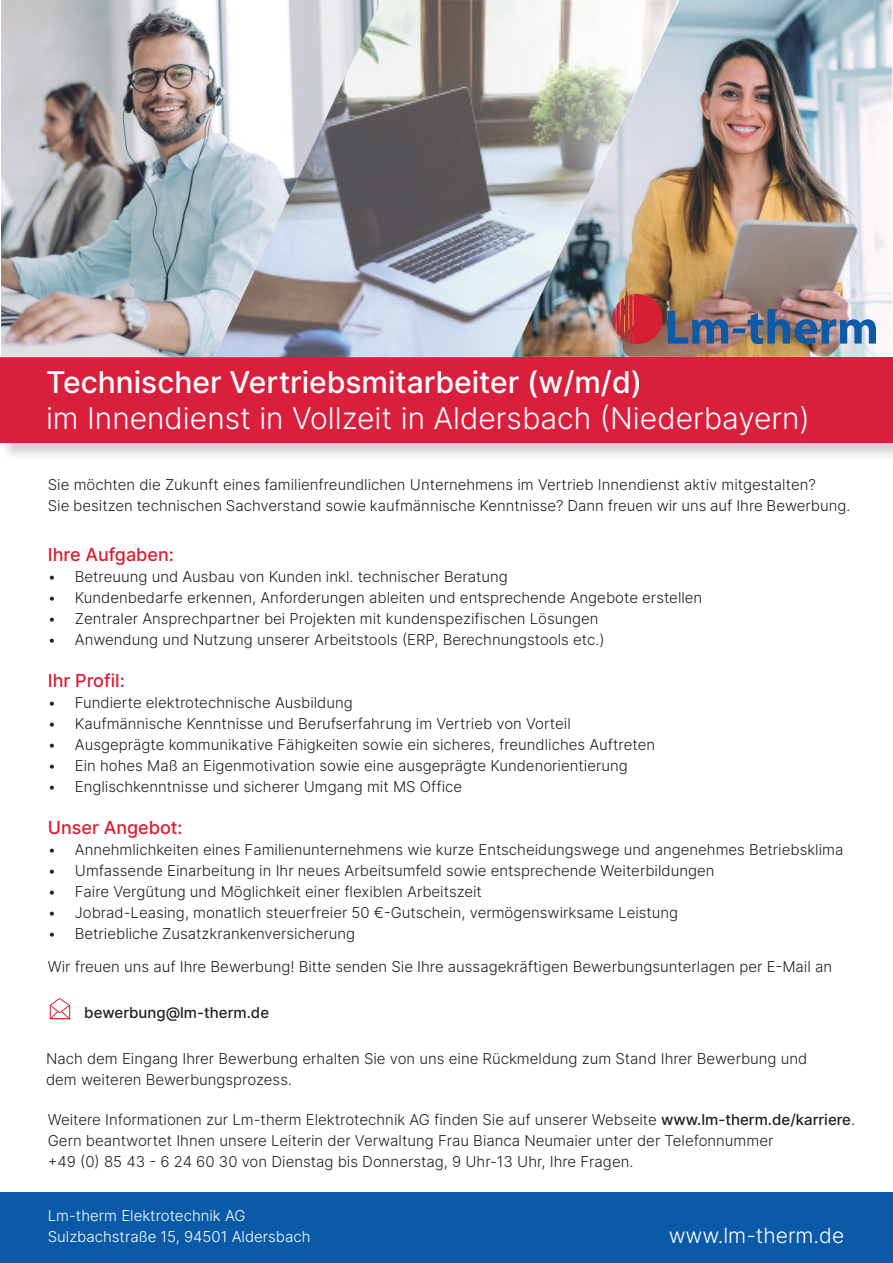
<style>
.page{position:relative;width:893px;height:1263px;background:#fff}
.page>*{position:absolute;margin:0;border:0;box-sizing:border-box;transform-origin:0 0}
.t1{font:300 30px "Inter";color:#fff}
.t2{font:500 30px "Inter";color:#fff}
.t3{font:300 21px "Inter";color:#fff}
.t4{font:500 18px "Inter";color:#db1d31}
.t5{font:300 15px/21px "Inter";color:#231f20}
.t6{font:300 15px/21px "Inter";color:#fff}
.t7{font:500 15px "Inter";color:#231f20}
.s1{font-weight:500}
</style>
<div class="page">
<div style="left:0;top:1193px;width:893px;height:70px;background:#0a5aa8"></div>
<img style="left:2px;top:442px;width:891px;height:14px">
<div style="left:0;top:357px;width:893px;height:85px;background:#da1f3d"></div>
<img style="left:1px;top:0;width:213px;height:357px">
<img style="left:678px;top:0;width:214px;height:357px">
<img style="left:214px;top:0;width:464px;height:357px">
<img style="left:214px;top:357px;width:298px;height:1px">
<img style="left:266px;top:5px;width:113px;height:240px">
<img style="left:511px;top:240px;width:55px;height:117px">
<img style="left:668px;top:309px;width:208px;height:35px">
<svg style="left:612px;top:294px;width:50px;height:50px;background:#c63c45"></svg>
<svg style="left:50px;top:998px;width:20px;height:21px"></svg>
<h1 class="t2" style="left:46px;top:360px;width:598px">Technischer Vertriebsmitarbeiter (w/m/d)</h1>
<h1 class="t1" style="left:46px;top:396px;width:765px">im Innendienst in Vollzeit in Aldersbach (Niederbayern)</h1>
<p class="t5" style="left:48px;top:473px;width:804px">Sie möchten die Zukunft eines familienfreundlichen Unternehmens im Vertrieb Innendienst aktiv mitgestalten?<br>Sie besitzen technischen Sachverstand sowie kaufmännische Kenntnisse? Dann freuen wir uns auf Ihre Bewerbung.</p>
<p class="t4" style="left:48px;top:541px;width:128px">Ihre Aufgaben:</p>
<p class="t5" style="left:48px;top:565px;width:462px">• Betreuung und Ausbau von Kunden inkl. technischer Beratung</p>
<p class="t5" style="left:48px;top:586px;width:656px">• Kundenbedarfe erkennen, Anforderungen ableiten und entsprechende Angebote erstellen</p>
<p class="t5" style="left:48px;top:607px;width:552px">• Zentraler Ansprechpartner bei Projekten mit kundenspezifischen Lösungen</p>
<p class="t5" style="left:48px;top:628px;width:558px">• Anwendung und Nutzung unserer Arbeitstools (ERP, Berechnungstools etc.)</p>
<p class="t4" style="left:48px;top:667px;width:78px">Ihr Profil:</p>
<p class="t5" style="left:48px;top:691px;width:307px">• Fundierte elektrotechnische Ausbildung</p>
<p class="t5" style="left:48px;top:712px;width:524px">• Kaufmännische Kenntnisse und Berufserfahrung im Vertrieb von Vorteil</p>
<p class="t5" style="left:48px;top:733px;width:609px">• Ausgeprägte kommunikative Fähigkeiten sowie ein sicheres, freundliches Auftreten</p>
<p class="t5" style="left:48px;top:754px;width:581px">• Ein hohes Maß an Eigenmotivation sowie eine ausgeprägte Kundenorientierung</p>
<p class="t5" style="left:48px;top:775px;width:416px">• Englischkenntnisse und sicherer Umgang mit MS Office</p>
<p class="t4" style="left:48px;top:814px;width:136px">Unser Angebot:</p>
<p class="t5" style="left:48px;top:838px;width:797px">• Annehmlichkeiten eines Familienunternehmens wie kurze Entscheidungswege und angenehmes Betriebsklima</p>
<p class="t5" style="left:48px;top:859px;width:668px">• Umfassende Einarbeitung in Ihr neues Arbeitsumfeld sowie entsprechende Weiterbildungen</p>
<p class="t5" style="left:48px;top:880px;width:436px">• Faire Vergütung und Möglichkeit einer flexiblen Arbeitszeit</p>
<p class="t5" style="left:48px;top:901px;width:632px">• Jobrad-Leasing, monatlich steuerfreier 50 €-Gutschein, vermögenswirksame Leistung</p>
<p class="t5" style="left:48px;top:922px;width:309px">• Betriebliche Zusatzkrankenversicherung</p>
<p class="t5" style="left:48px;top:956px;width:786px">Wir freuen uns auf Ihre Bewerbung! Bitte senden Sie Ihre aussagekräftigen Bewerbungsunterlagen per E-Mail an</p>
<p class="t7" style="left:84px;top:1001px;width:186px">bewerbung@lm-therm.de</p>
<p class="t5" style="left:46px;top:1047px;width:763px">Nach dem Eingang Ihrer Bewerbung erhalten Sie von uns eine Rückmeldung zum Stand Ihrer Bewerbung und dem weiteren Bewerbungsprozess.</p>
<p class="t5" style="left:48px;top:1108px;width:809px">Weitere Informationen zur Lm-therm Elektrotechnik AG finden Sie auf unserer Webseite <span class="s1">www.lm-therm.de/karriere</span>.<br>Gern beantwortet Ihnen unsere Leiterin der Verwaltung Frau Bianca Neumaier unter der Telefonnummer<br>+49 (0) 85 43 - 6 24 60 30 von Dienstag bis Donnerstag, 9 Uhr-13 Uhr, Ihre Fragen.</p>
<p class="t6" style="left:48px;top:1205px;width:264px">Lm-therm Elektrotechnik AG<br>Sulzbachstraße 15, 94501 Aldersbach</p>
<h2 class="t3" style="left:669px;top:1220px;width:177px">www.lm-therm.de</h2>
</div>
